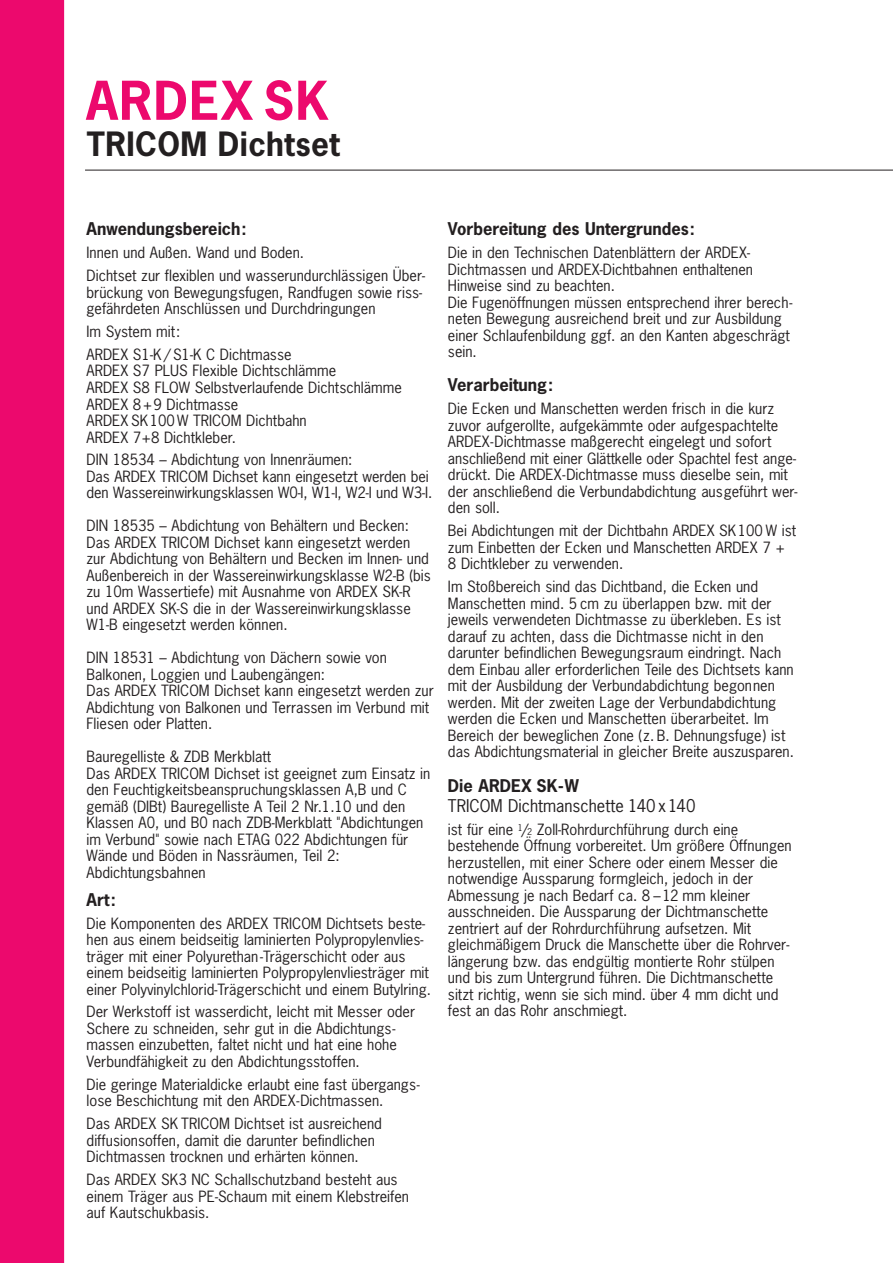
<style>
.page{position:relative;width:893px;height:1263px;background:#fff}
.page>*{position:absolute;margin:0;border:0;box-sizing:border-box;transform-origin:0 0}
.t1{font:700 50.25px "News Gothic";letter-spacing:.025em;color:#ec096d}
.t2{font:700 31.5px "News Gothic";letter-spacing:.01em;color:#231f20}
.t3{font:700 16.5px "News Gothic";color:#231f20}
.t4{font:16.5px "News Gothic";color:#231f20}
.t5{font:14.7px/16.5px "News Gothic";color:#231f20}
.s1{font-size:8.7px}
</style>
<div class="page">
<div style="left:0;top:0;width:64px;height:1263px;background:#ec096d"></div>
<hr style="left:85px;top:170px;width:808px;height:1px;background:#231f20">
<h1 class="t1" style="left:86px;top:73px;width:244px">ARDEX SK</h1>
<h2 class="t2" style="left:87px;top:127px;width:254px">TRICOM Dichtset</h2>
<p class="t3" style="left:87px;top:220px;width:162px">Anwendungsbereich:</p>
<p class="t5" style="left:87px;top:242px;width:340px;line-height:23px">Innen und Außen. Wand und Boden.<br>Dichtset zur flexiblen und wasserundurchlässigen Über-</p>
<p class="t5" style="left:87px;top:284px;width:337px">brückung von Bewegungsfugen, Randfugen sowie riss&shy;gefährdeten Anschlüssen und Durchdringungen</p>
<p class="t5" style="left:87px;top:321px;width:206px;line-height:23px">Im System mit:<br>ARDEX S1-K / S1-K C Dichtmasse</p>
<p class="t5" style="left:87px;top:363px;width:317px">ARDEX S7 PLUS Flexible Dichtschlämme<br>ARDEX S8 FLOW Selbstverlaufende Dichtschlämme<br>ARDEX 8+9 Dichtmasse<br>ARDEX SK100W TRICOM Dichtbahn<br>ARDEX 7+8 Dichtkleber.</p>
<p class="t5" style="left:87px;top:452px;width:347px">DIN 18534 – Abdichtung von Innenräumen:<br>Das ARDEX TRICOM Dichset kann eingesetzt werden bei den Wassereinwirkungsklassen W0-I, W1-I, W2-I und W3-I.</p>
<p class="t5" style="left:87px;top:518px;width:346px">DIN 18535 – Abdichtung von Behältern und Becken:<br>Das ARDEX TRICOM Dichset kann eingesetzt werden zur Abdichtung von Behältern und Becken im Innen- und Außenbereich in der Wassereinwirkungsklasse W2-B (bis zu 10m Wassertiefe) mit Ausnahme von ARDEX SK-R und ARDEX SK-S die in der Wassereinwirkungsklasse W1-B eingesetzt werden können.</p>
<p class="t5" style="left:87px;top:650px;width:349px">DIN 18531 – Abdichtung von Dächern sowie von Balkonen, Loggien und Laubengängen:<br>Das ARDEX TRICOM Dichset kann eingesetzt werden zur Abdichtung von Balkonen und Terrassen im Verbund mit Fliesen oder Platten.</p>
<p class="t5" style="left:87px;top:749px;width:345px">Bauregelliste &amp; ZDB Merkblatt<br>Das ARDEX TRICOM Dichset ist geeignet zum Einsatz in den Feuchtigkeitsbeanspruchungsklassen A,B und C gemäß (DIBt) Bauregelliste A Teil 2 Nr.1.10 und den Klassen A0, und B0 nach ZDB-Merkblatt "Abdichtungen im Verbund" sowie nach ETAG 022 Abdichtungen für Wände und Böden in Nassräumen, Teil 2:<br>Abdichtungsbahnen</p>
<p class="t3" style="left:87px;top:890px;width:31px">Art:</p>
<p class="t5" style="left:87px;top:915px;width:346px">Die Komponenten des ARDEX TRICOM Dichtsets beste&shy;hen aus einem beidseitig laminierten Polypropylenvlies&shy;träger mit einer Polyurethan-Trägerschicht oder aus einem beidseitig laminierten Polypropylenvliesträger mit einer Polyvinylchlorid-Trägerschicht und einem Butylring.</p>
<p class="t5" style="left:87px;top:1004px;width:330px">Der Werkstoff ist wasserdicht, leicht mit Messer oder Schere zu schneiden, sehr gut in die Abdichtungs - massen einzubetten, faltet nicht und hat eine hohe Verbundfähigkeit zu den Abdichtungsstoffen.</p>
<p class="t5" style="left:87px;top:1076px;width:335px">Die geringe Materialdicke erlaubt eine fast übergangs - lose Beschichtung mit den ARDEX-Dichtmassen.</p>
<p class="t5" style="left:87px;top:1116px;width:297px">Das ARDEX SK TRICOM Dichtset ist ausreichend diffusionsoffen, damit die darunter befindlichen<br>Dichtmassen trocknen und erhärten können.</p>
<p class="t5" style="left:87px;top:1172px;width:324px">Das ARDEX SK3 NC Schallschutzband besteht aus einem Träger aus PE-Schaum mit einem Klebstreifen auf Kautschukbasis.</p>
<p class="t3" style="left:448px;top:220px;width:249px">Vorbereitung des Untergrundes:</p>
<p class="t5" style="left:448px;top:245px;width:346px">Die in den Technischen Datenblättern der ARDEX-Dichtmassen und ARDEX-Dichtbahnen enthaltenen Hinweise sind zu beachten.<br>Die Fugenöffnungen müssen entsprechend ihrer berech&shy;neten Bewegung ausreichend breit und zur Ausbildung einer Schlaufenbildung ggf. an den Kanten abgeschrägt sein.</p>
<p class="t3" style="left:448px;top:376px;width:107px">Verarbeitung:</p>
<p class="t5" style="left:448px;top:401px;width:351px">Die Ecken und Manschetten werden frisch in die kurz zuvor aufgerollte, aufgekämmte oder aufgespachtelte ARDEX-Dichtmasse maßgerecht eingelegt und sofort anschließend mit einer Glättkelle oder Spachtel fest ange&shy;drückt. Die ARDEX-Dichtmasse muss dieselbe sein, mit der anschließend die Verbundabdichtung ausgeführt wer&shy;den soll.</p>
<p class="t5" style="left:448px;top:523px;width:350px">Bei Abdichtungen mit der Dichtbahn ARDEX SK100 W ist zum Einbetten der Ecken und Manschetten ARDEX 7 +<br>8 Dichtkleber zu verwenden.</p>
<p class="t5" style="left:448px;top:579px;width:348px">Im Stoßbereich sind das Dichtband, die Ecken und Manschetten mind. 5 cm zu überlappen bzw. mit der jeweils verwendeten Dichtmasse zu überkleben. Es ist darauf zu achten, dass die Dichtmasse nicht in den darunter befindlichen Bewegungsraum eindringt. Nach dem Einbau aller erforderlichen Teile des Dichtsets kann mit der Ausbildung der Verbundabdichtung begonnen werden. Mit der zweiten Lage der Verbundabdichtung werden die Ecken und Manschetten überarbeitet. Im Bereich der beweglichen Zone (z. B. Dehnungsfuge) ist das Abdichtungsmaterial in gleicher Breite auszusparen.</p>
<p class="t3" style="left:448px;top:776px;width:132px">Die ARDEX SK-W</p>
<p class="t4" style="left:448px;top:796px;width:249px">TRICOM Dichtmanschette 140 x140</p>
<p class="t5" style="left:448px;top:821px;width:345px">ist für eine <sup>1</sup>/<span class="s1">2</span> Zoll-Rohrdurchführung durch eine bestehende Öffnung vorbereitet. Um größere Öffnungen herzustellen, mit einer Schere oder einem Messer die notwendige Aussparung formgleich, jedoch in der Abmessung je nach Bedarf ca. 8 –12 mm kleiner ausschneiden. Die Aussparung der Dichtmanschette zentriert auf der Rohrdurchführung aufsetzen. Mit gleichmäßigem Druck die Manschette über die Rohrver&shy;längerung bzw. das endgültig montierte Rohr stülpen und bis zum Untergrund führen. Die Dichtmanschette sitzt richtig, wenn sie sich mind. über 4 mm dicht und fest an das Rohr anschmiegt.</p>
</div>
